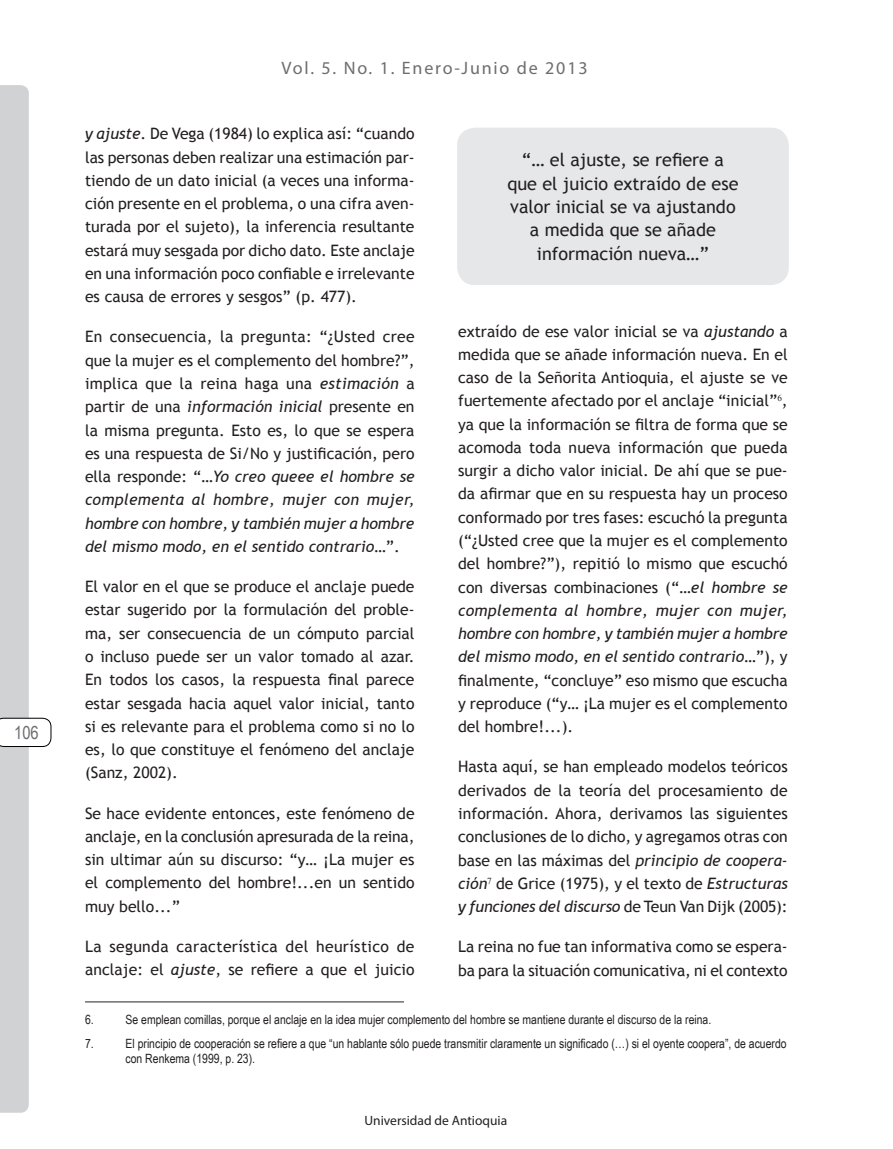
<style>
.page{position:relative;width:893px;height:1149px;background:#fff}
.page>*{position:absolute;margin:0;border:0;box-sizing:border-box;transform-origin:0 0}
.Realtados{font:18px/23.2px "Trebuchet MS";color:#231f20;text-align:center}
.t1{font:18px "Myriad Pro";letter-spacing:.1em;color:#6c6d70}
.t2{font:18px "Arial Narrow";color:#6c6d70}
.Cuerpo_de_texto{font:15.75px/23.2px "Trebuchet MS";color:#231f20;text-align:justify}
.Cuerpo_de_texto-2{font:15.75px/23.2px "Trebuchet MS";letter-spacing:.02em;color:#231f20}
.t3{font:13.5px "Myriad Pro";color:#231f20}
.Pie_de_pagina_3{font:12.75px/15.3px "Arial Narrow";color:#231f20}
.Pie_de_pagina{font:12.75px "Arial Narrow";color:#231f20}
.s1{font-style:italic}
</style>
<div class="page">
<svg style="left:0;top:85px;width:51px;height:1027px"></svg>
<div style="left:457px;top:128px;width:332px;height:157px;background:#e6e7e9;border-radius:18px"></div>
<hr style="left:85px;top:1000px;width:319px;height:2px;background:#6c6d70">
<p class="t2" style="left:14px;top:719px;width:26px">106</p>
<p class="t1" style="left:282px;top:57px;width:308px">Vol. 5. No. 1. Enero-Junio de 2013</p>
<p class="Cuerpo_de_texto" style="left:85px;top:122px;width:331px"><span class="s1">y ajuste</span>. De Vega (1984) lo explica así: “cuando las personas deben realizar una estimación par&shy;tiendo de un dato inicial (a veces una informa&shy;ción presente en el problema, o una cifra aven&shy;turada por el sujeto), la inferencia resultante estará muy sesgada por dicho dato. Este anclaje en una información poco confiable e irrelevante es causa de errores y sesgos” (p. 477).</p>
<p class="Cuerpo_de_texto" style="left:85px;top:325px;width:331px">En consecuencia, la pregunta: “¿Usted cree que la mujer es el complemento del hombre?”, implica que la reina haga una <span class="s1">estimación</span> a partir de una <span class="s1">información inicial</span> presente en la misma pregunta. Esto es, lo que se espera es una respuesta de Si/No y justificación, pero ella responde: “…<span class="s1">Yo creo queee el hombre se complementa al hombre, mujer con mujer, hombre con hombre, y también mujer a hombre del mismo modo, en el sentido contrario</span>…”.</p>
<p class="Cuerpo_de_texto" style="left:85px;top:575px;width:331px">El valor en el que se produce el anclaje puede estar sugerido por la formulación del proble&shy;ma, ser consecuencia de un cómputo parcial o incluso puede ser un valor tomado al azar.<br>En todos los casos, la respuesta final parece estar sesgada hacia aquel valor inicial, tanto si es relevante para el problema como si no lo es, lo que constituye el fenómeno del anclaje (Sanz, 2002).</p>
<p class="Cuerpo_de_texto" style="left:85px;top:801px;width:331px">Se hace evidente entonces, este fenómeno de anclaje, en la conclusión apresurada de la reina, sin ultimar aún su discurso: “y… ¡La mujer es el complemento del hombre!...en un sentido muy bello...”</p>
<p class="Cuerpo_de_texto-2" style="left:85px;top:934px;width:331px">La segunda característica del heurístico de anclaje: el <span class="s1">ajuste</span>, se refiere a que el juicio</p>
<p class="Realtados" style="left:507px;top:149px;width:233px">“… el ajuste, se refiere a que el juicio extraído de ese valor inicial se va ajustando a medida que se añade información nueva…”</p>
<p class="Cuerpo_de_texto" style="left:458px;top:319px;width:331px">extraído de ese valor inicial se va <span class="s1">ajustando</span> a medida que se añade información nueva. En el caso de la Señorita Antioquia, el ajuste se ve fuertemente afectado por el anclaje “inicial”<sup>6</sup>, ya que la información se filtra de forma que se acomoda toda nueva información que pueda surgir a dicho valor inicial. De ahí que se pue&shy;da afirmar que en su respuesta hay un proceso conformado por tres fases: escuchó la pregunta (“¿Usted cree que la mujer es el complemento del hombre?”), repitió lo mismo que escuchó con diversas combinaciones (“…<span class="s1">el hombre se complementa al hombre, mujer con mujer, hombre con hombre, y también mujer a hombre del mismo modo, en el sentido contrario</span>…”), y finalmente, “concluye” eso mismo que escucha y reproduce (“y… ¡La mujer es el complemento del hombre!...).</p>
<p class="Cuerpo_de_texto" style="left:458px;top:755px;width:331px">Hasta aquí, se han empleado modelos teóricos derivados de la teoría del procesamiento de información. Ahora, derivamos las siguientes conclusiones de lo dicho, y agregamos otras con base en las máximas del <span class="s1">principio de coopera&shy;ción</span><sup>7</sup> de Grice (1975), y el texto de <span class="s1">Estructuras y funciones del discurso</span> de Teun Van Dijk (2005):</p>
<p class="Cuerpo_de_texto" style="left:458px;top:935px;width:331px">La reina no fue tan informativa como se espera&shy;ba para la situación comunicativa, ni el contexto</p>
<p class="Pie_de_pagina" style="left:85px;top:1009px;width:10px">6.</p>
<p class="Pie_de_pagina" style="left:126px;top:1009px;width:587px">Se emplean comillas, porque el anclaje en la idea mujer complemento del hombre se mantiene durante el discurso de la reina.</p>
<p class="Pie_de_pagina_3" style="left:85px;top:1034px;width:10px">7.</p>
<p class="Pie_de_pagina_3" style="left:126px;top:1034px;width:663px">El principio de cooperación se refiere a que “un hablante sólo puede transmitir claramente un significado (…) si el oyente coopera”, de acuerdo con Renkema (1999, p. 23).</p>
<p class="t3" style="left:364px;top:1111px;width:144px">Universidad de Antioquia</p>
</div>
